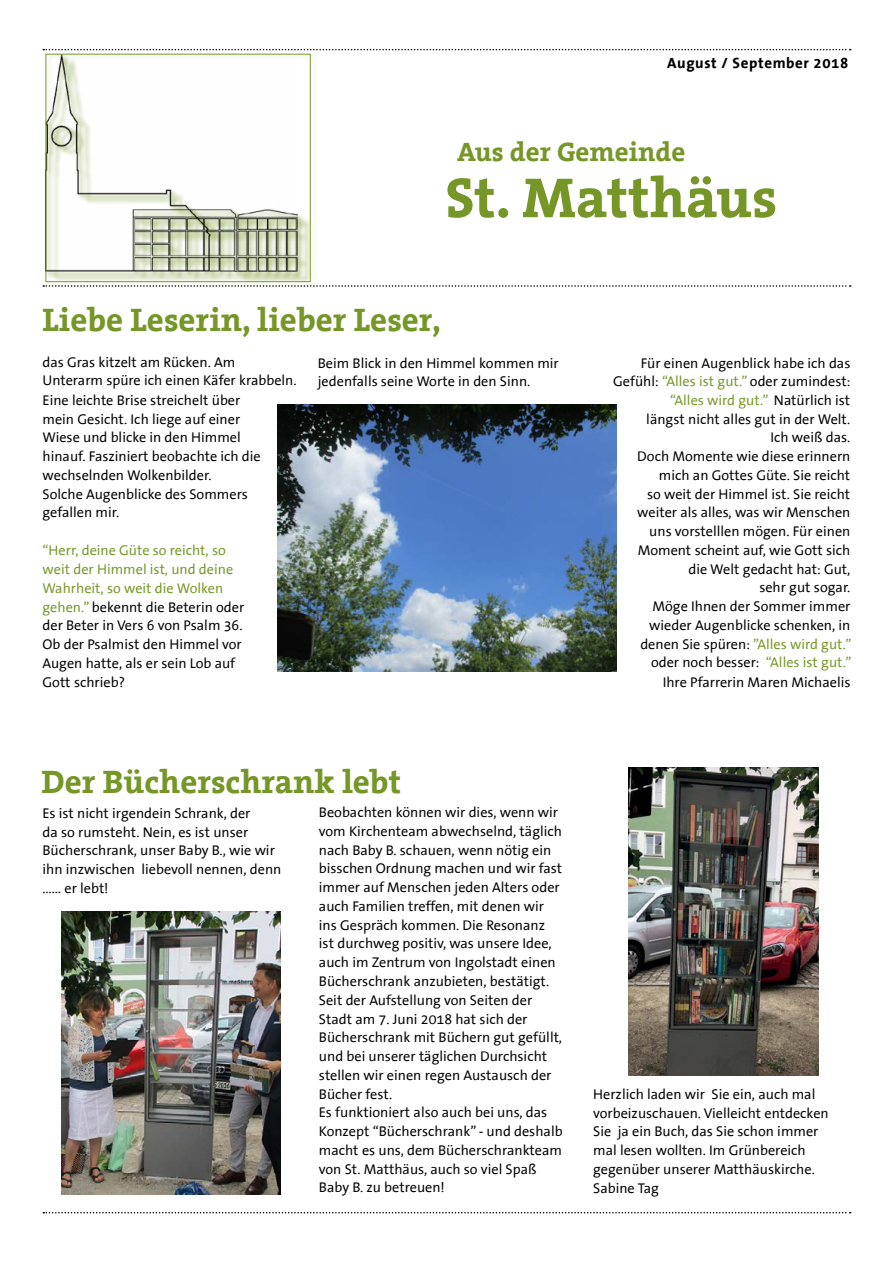
<style>
.page{position:relative;width:893px;height:1263px;background:#fff}
.page>*{position:absolute;margin:0;border:0;box-sizing:border-box;transform-origin:0 0}
.t1{font:700 57px "The Serif Office";color:#769727}
.t2{font:700 33px "The Serif Office";color:#769727}
.t3{font:700 27px "The Serif Office";color:#769727}
.t4{font:700 15px "The Sans Office";letter-spacing:.04em;color:#000}
.t5{font:14.25px/18.8px "The Sans Office";color:#000}
.s1{color:#769727}
</style>
<div class="page">
<svg style="left:43px;top:285px;width:808px;height:2px"></svg>
<svg style="left:43px;top:49px;width:808px;height:1px"></svg>
<div style="left:45px;top:53px;width:272px;height:236px;background:#769727;opacity:.95"></div>
<div style="left:52px;top:58px;width:258px;height:224px;background:#769727;opacity:.75"></div>
<img style="left:48px;top:56px;width:249px;height:216px">
<svg style="left:43px;top:1212px;width:808px;height:1px"></svg>
<img style="left:62px;top:912px;width:218px;height:282px">
<img style="left:629px;top:767px;width:189px;height:309px">
<img style="left:277px;top:405px;width:340px;height:267px">
<p class="t4" style="left:667px;top:55px;width:183px">August / September 2018</p>
<h3 class="t3" style="left:457px;top:137px;width:230px">Aus der Gemeinde</h3>
<h1 class="t1" style="left:445px;top:167px;width:333px">St. Matthäus</h1>
<h2 class="t2" style="left:43px;top:301px;width:400px">Liebe Leserin, lieber Leser,</h2>
<p class="t5" style="left:43px;top:353px;width:256px">das Gras kitzelt am Rücken. Am<br>Unterarm spüre ich einen Käfer krabbeln.<br>Eine leichte Brise streichelt über<br>mein Gesicht. Ich liege auf einer<br>Wiese und blicke in den Himmel<br>hinauf. Fasziniert beobachte ich die wechselnden Wolkenbilder.<br>Solche Augenblicke des Sommers gefallen mir.</p>
<p class="t5" style="left:43px;top:542px;width:203px"><span class="s1">“Herr, deine Güte so reicht, so weit der Himmel ist, und deine<br>Wahrheit, so weit die Wolken gehen.”</span> bekennt die Beterin oder der Beter in Vers 6 von Psalm 36.<br>Ob der Psalmist den Himmel vor<br>Augen hatte, als er sein Lob auf</p>
<p class="t5" style="left:318px;top:354px;width:243px">Beim Blick in den Himmel kommen mir jedenfalls seine Worte in den Sinn.</p>
<p class="t5" style="left:613px;top:354px;width:240px;text-align:right">Für einen Augenblick habe ich das<br>Gefühl: <span class="s1">“Alles ist gut.”</span> oder zumindest: <span class="s1">“Alles wird gut.”</span> Natürlich ist<br>längst nicht alles gut in der Welt.<br>Ich weiß das.<br>Doch Momente wie diese erinnern mich an Gottes Güte. Sie reicht<br>so weit der Himmel ist. Sie reicht weiter als alles, was wir Menschen uns vorstelllen mögen. Für einen<br>Moment scheint auf, wie Gott sich<br>die Welt gedacht hat: Gut,<br>sehr gut sogar.<br>Möge Ihnen der Sommer immer wieder Augenblicke schenken, in denen Sie spüren: <span class="s1">”Alles wird gut.” </span>oder noch besser: <span class="s1">“Alles ist gut.”</span></p>
<p class="t5" style="left:43px;top:673px;width:84px">Gott schrieb?</p>
<p class="t5" style="left:663px;top:673px;width:189px">Ihre Pfarrerin Maren Michaelis</p>
<h2 class="t2" style="left:41px;top:764px;width:361px">Der Bücherschrank lebt</h2>
<p class="t5" style="left:43px;top:804px;width:240px">Es ist nicht irgendein Schrank, der<br>da so rumsteht. Nein, es ist unser<br>Bücherschrank, unser Baby B., wie wir ihn inzwischen liebevoll nennen, denn …… er lebt!</p>
<p class="t5" style="left:319px;top:804px;width:245px">Beobachten können wir dies, wenn wir vom Kirchenteam abwechselnd, täglich nach Baby B. schauen, wenn nötig ein bisschen Ordnung machen und wir fast immer auf Menschen jeden Alters oder auch Familien treffen, mit denen wir ins Gespräch kommen. Die Resonanz ist durchweg positiv, was unsere Idee, auch im Zentrum von Ingolstadt einen Bücherschrank anzubieten, bestätigt.<br>Seit der Aufstellung von Seiten der Stadt am 7. Juni 2018 hat sich der Bücherschrank mit Büchern gut gefüllt, und bei unserer täglichen Durchsicht stellen wir einen regen Austausch der Bücher fest.<br>Es funktioniert also auch bei uns, das Konzept “Bücherschrank” - und deshalb macht es uns, dem Bücherschrankteam von St. Matthäus, auch so viel Spaß Baby B. zu betreuen!</p>
<p class="t5" style="left:593px;top:1085px;width:237px">Herzlich laden wir Sie ein, auch mal vorbeizuschauen. Vielleicht entdecken<br>Sie ja ein Buch, das Sie schon immer mal lesen wollten. Im Grünbereich gegenüber unserer Matthäuskirche.<br>Sabine Tag</p>
</div>
